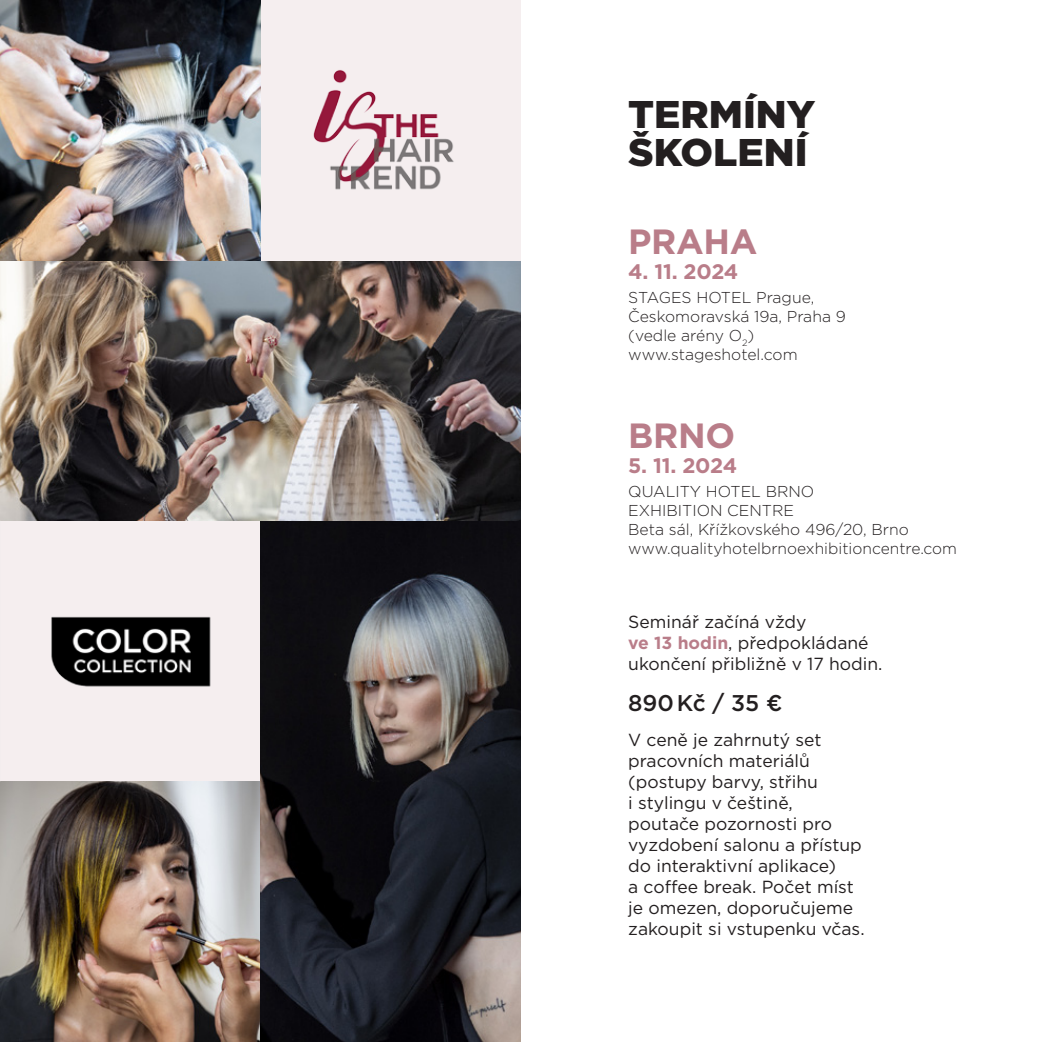
<style>
.page{position:relative;width:1042px;height:1042px;background:#fff}
.page>*{position:absolute;margin:0;border:0;box-sizing:border-box;transform-origin:0 0}
.t1{font:900 38.68px/38.5px "Gotham";color:#231f20}
.t2{font:700 35px "Gotham";letter-spacing:-.01em;color:#b97d89}
.t3{font:500 22.75px "Gotham";letter-spacing:-.005em;color:#231f20}
.t4{font:700 21px "Gotham";letter-spacing:-.015em;color:#b97d89}
.t5{font:17.5px/21px "Gotham";color:#231f20}
.t6{font:300 15.75px/18.9px "Gotham";color:#231f20}
.s1{font-weight:700;color:#b97d89}
</style>
<div class="page">
<div style="left:0;top:521px;width:260px;height:260px;background:#f5eeef"></div>
<img style="left:0;top:260px;width:521px;height:261px">
<img style="left:0;top:781px;width:260px;height:261px">
<div style="left:260px;top:0;width:261px;height:260px;background:#f5eeef"></div>
<img style="left:0;top:0;width:260px;height:260px">
<img style="left:260px;top:521px;width:261px;height:521px">
<img style="left:313px;top:70px;width:141px;height:120px">
<img style="left:51px;top:616px;width:160px;height:71px">
<h1 class="t1" style="left:628px;top:94px;width:188px">TERMÍNY<br>ŠKOLENÍ</h1>
<h2 class="t2" style="left:628px;top:218px;width:131px">PRAHA</h2>
<p class="t4" style="left:628px;top:258px;width:112px">4. 11. 2024</p>
<p class="t6" style="left:628px;top:288px;width:219px">STAGES HOTEL Prague,<br>Českomoravská 19a, Praha 9 (vedle arény O<sub>2</sub>) www.stageshotel.com</p>
<h2 class="t2" style="left:628px;top:412px;width:108px">BRNO</h2>
<p class="t4" style="left:628px;top:452px;width:110px">5. 11. 2024</p>
<p class="t6" style="left:628px;top:481px;width:330px">QUALITY HOTEL BRNO<br>EXHIBITION CENTRE<br>Beta sál, Křížkovského 496/20, Brno www.qualityhotelbrnoexhibitioncentre.com</p>
<p class="t5" style="left:628px;top:610px;width:256px">Seminář začíná vždy<br><span class="s1">ve 13 hodin</span>, předpokládané ukončení přibližně v 17 hodin.</p>
<h3 class="t3" style="left:628px;top:688px;width:156px">890 Kč / 35 €</h3>
<p class="t5" style="left:628px;top:729px;width:238px">V ceně je zahrnutý set pracovních materiálů (postupy barvy, střihu<br>i stylingu v češtině, poutače pozornosti pro vyzdobení salonu a přístup do interaktivní aplikace)<br>a coffee break. Počet míst je omezen, doporučujeme zakoupit si vstupenku včas.</p>
</div>
